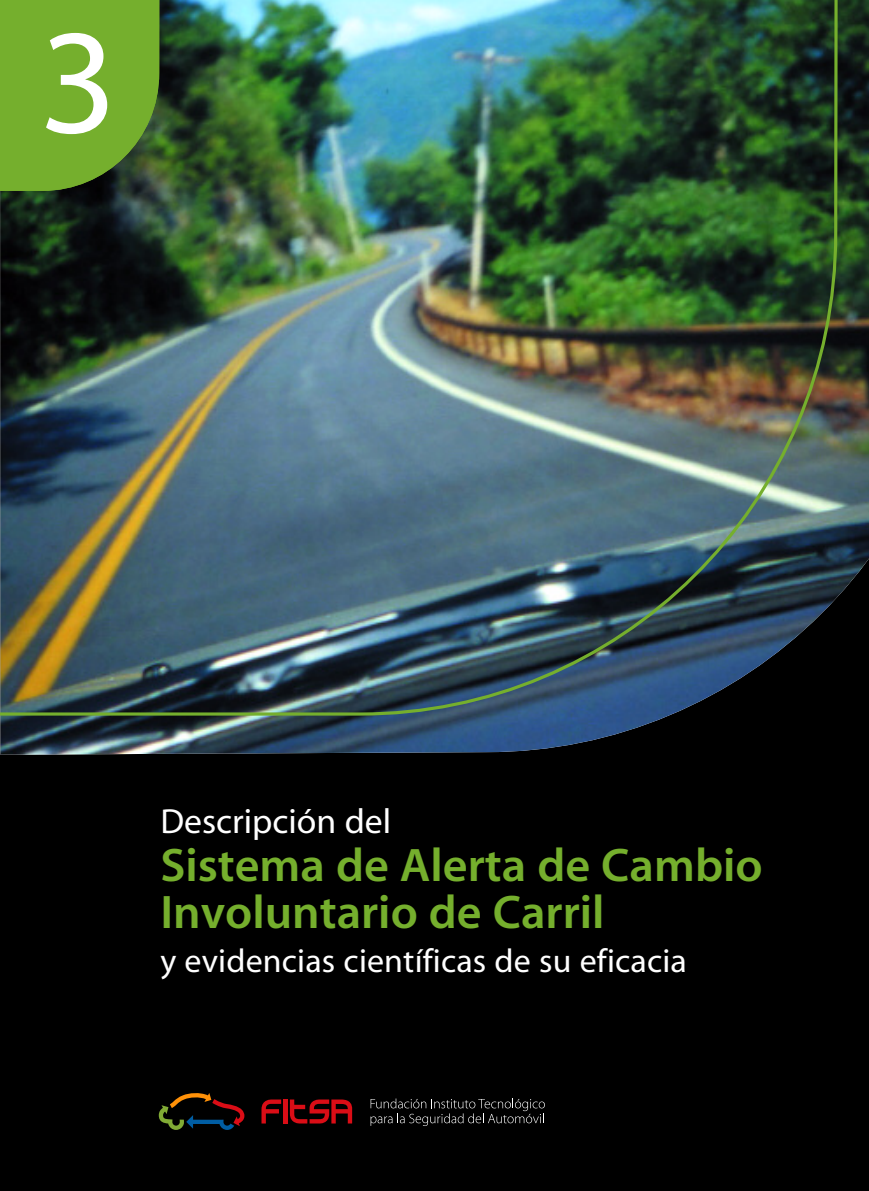
<style>
.page{position:relative;width:869px;height:1191px;background:#fff}
.page>*{position:absolute;margin:0;border:0;box-sizing:border-box;transform-origin:0 0}
.t1{font:150.5px "Myriad MM";color:#fff}
.t2{font:600 47.25px/47.2px "Myriad MM";color:#75af2d}
.t3{font:35px "Myriad MM";color:#fff}
.t4{font:33.25px "Myriad MM";letter-spacing:.005em;color:#fff}
</style>
<div class="page">
<div style="left:0;top:1px;width:868px;height:1190px;background:#000"></div>
<img style="left:0;top:0;width:868px;height:754px">
<svg style="left:159px;top:1093px;width:85px;height:37px"></svg>
<svg style="left:370px;top:1098px;width:174px;height:28px"></svg>
<svg style="left:261px;top:1099px;width:20px;height:24px"></svg>
<hr style="left:283px;top:1099px;width:4px;height:24px;background:#da0d16">
<svg style="left:290px;top:1099px;width:62px;height:25px"></svg>
<img style="left:0;top:0;width:838px;height:717px">
<hr style="left:0;top:580px;width:1px;height:115px;background:#fff">
<h1 class="t1" style="left:40px;top:7px;width:79px">3</h1>
<p class="t3" style="left:160px;top:804px;width:232px">Descripción del</p>
<p class="t2" style="left:160px;top:843px;width:603px">Sistema de Alerta de Cambio<br>Involuntario de Carril</p>
<p class="t4" style="left:160px;top:944px;width:528px">y evidencias científicas de su eficacia</p>
</div>
